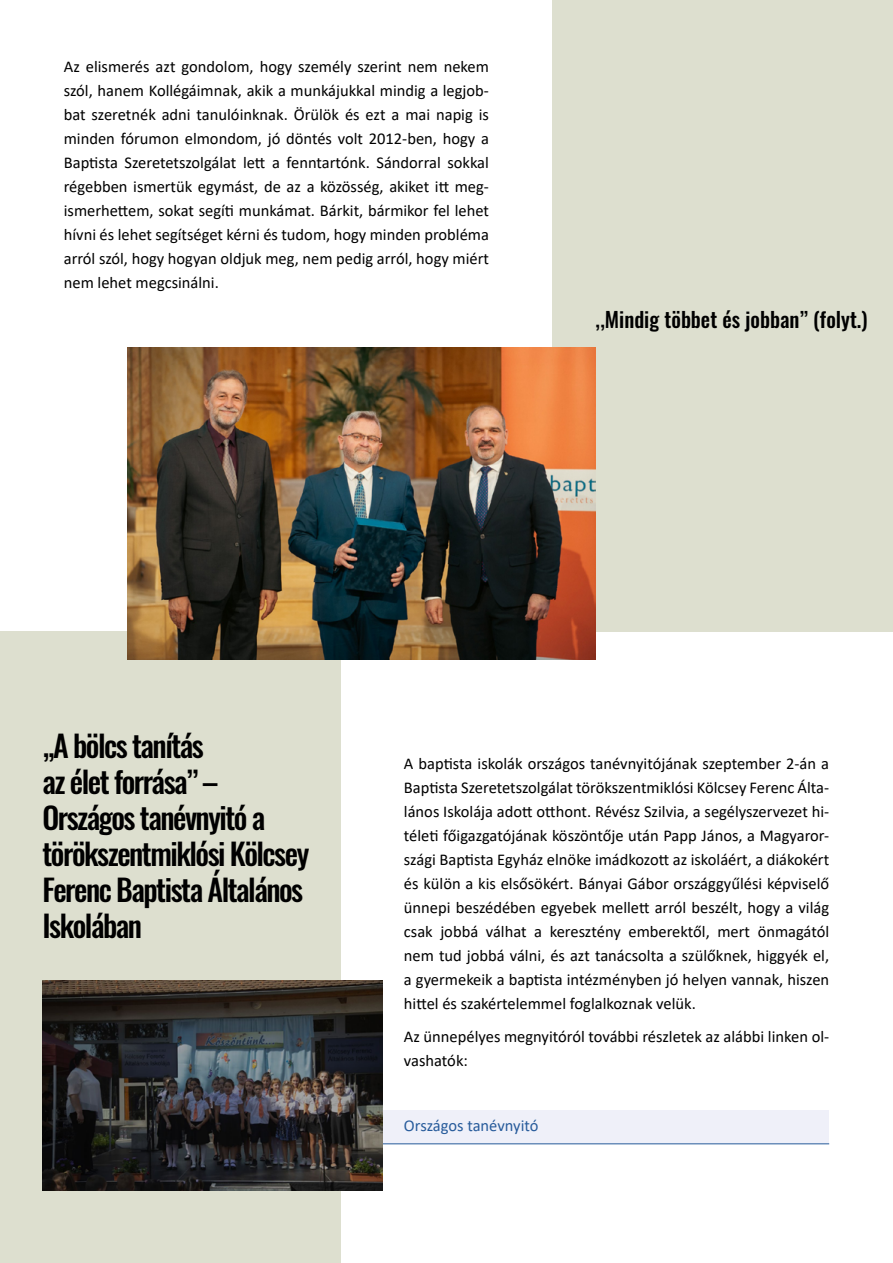
<style>
.page{position:relative;width:893px;height:1263px;background:#fff}
.page>*{position:absolute;margin:0;border:0;box-sizing:border-box;transform-origin:0 0}
.t1{font:500 30px/36px "Oswald";letter-spacing:-.05em;color:#000}
.t2{font:500 21px "Oswald";color:#000}
.t3{font:16.5px/24px "Calibri";color:#000;text-align:justify}
.t4{font:16.5px "Calibri";color:#275b9b}
</style>
<div class="page">
<div style="left:553px;top:0;width:340px;height:631px;background:#dddfcf"></div>
<div style="left:0;top:631px;width:340px;height:632px;background:#dddfcf"></div>
<div style="left:383px;top:1110px;width:446px;height:33px;background:#eff0f9"></div>
<hr style="left:383px;top:1143px;width:446px;height:1px;background:#275b9b">
<img style="left:43px;top:980px;width:340px;height:211px">
<img style="left:128px;top:347px;width:467px;height:312px">
<p class="t3" style="left:64px;top:54px;width:427px">Az elismerés azt gondolom, hogy személy szerint nem nekem szól, hanem Kollégáimnak, akik a munkájukkal mindig a legjob&shy;bat szeretnék adni tanulóinknak. Örülök és ezt a mai napig is minden fórumon elmondom, jó döntés volt 2012-ben, hogy a Baptista Szeretetszolgálat lett a fenntartónk. Sándorral sokkal régebben ismertük egymást, de az a közösség, akiket itt meg&shy;ismerhettem, sokat segíti munkámat. Bárkit, bármikor fel lehet hívni és lehet segítséget kérni és tudom, hogy minden probléma arról szól, hogy hogyan oldjuk meg, nem pedig arról, hogy miért nem lehet megcsinálni.</p>
<p class="t2" style="left:595px;top:309px;width:274px">‚‚Mindig többet és jobban” (folyt.)</p>
<h1 class="t1" style="left:43px;top:729px;width:268px">‚‚A bölcs tanítás<br>az élet forrása” –<br>Országos tanévnyitó a törökszentmiklósi Kölcsey<br>Ferenc Baptista Általános<br>Iskolában</h1>
<p class="t3" style="left:404px;top:751px;width:427px">A baptista iskolák országos tanévnyitójának szeptember 2-án a Baptista Szeretetszolgálat törökszentmiklósi Kölcsey Ferenc Álta&shy;lános Iskolája adott otthont. Révész Szilvia, a segélyszervezet hi&shy;téleti főigazgatójának köszöntője után Papp János, a Magyaror&shy;szági Baptista Egyház elnöke imádkozott az iskoláért, a diákokért és külön a kis elsősökért. Bányai Gábor országgyűlési képviselő ünnepi beszédében egyebek mellett arról beszélt, hogy a világ csak jobbá válhat a keresztény emberektől, mert önmagától nem tud jobbá válni, és azt tanácsolta a szülőknek, higgyék el, a gyermekeik a baptista intézményben jó helyen vannak, hiszen hittel és szakértelemmel foglalkoznak velük.</p>
<p class="t3" style="left:404px;top:1024px;width:427px">Az ünnepélyes megnyitóról további részletek az alábbi linken ol&shy;vashatók:</p>
<p class="t4" style="left:404px;top:1114px;width:136px">Országos tanévnyitó</p>
</div>
